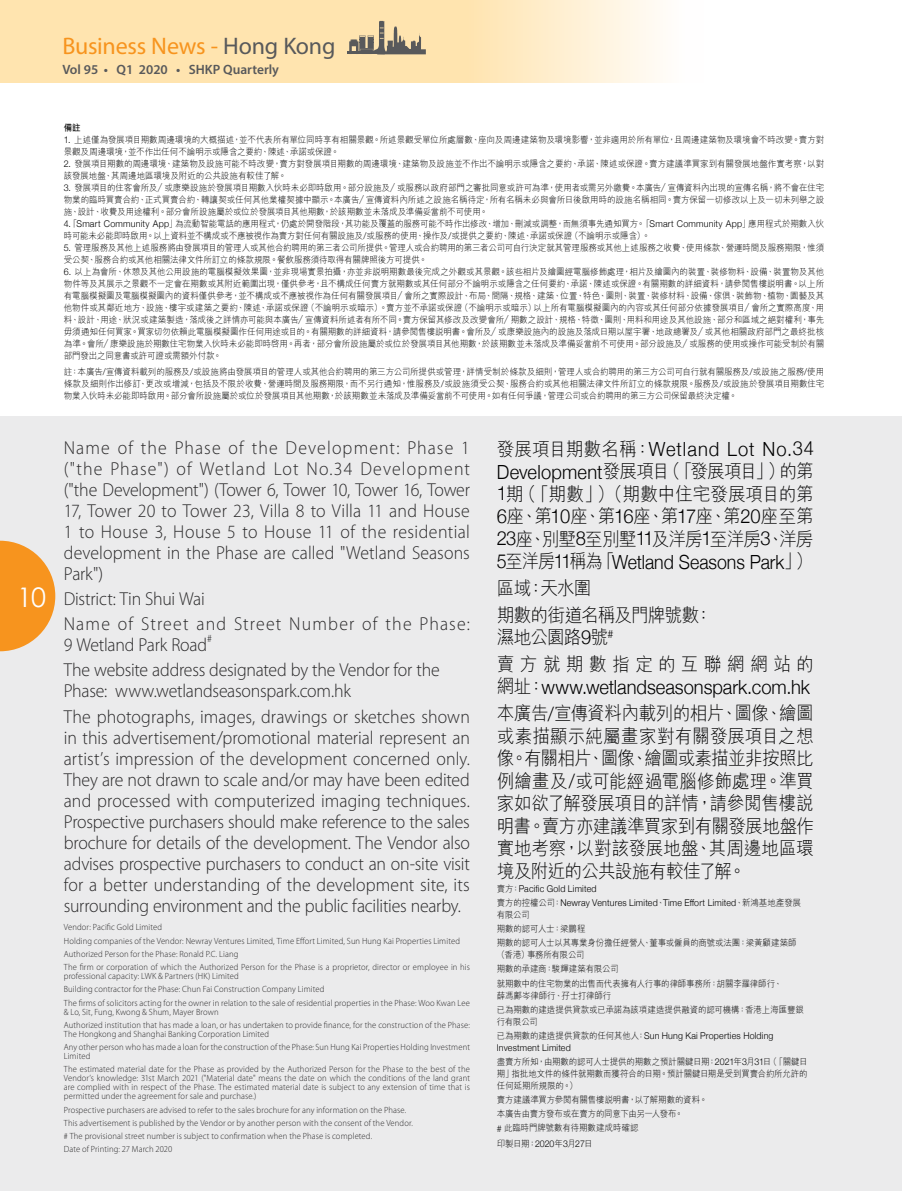
<style>
.page{position:relative;width:902px;height:1191px;background:#fff}
.page>*{position:absolute;margin:0;border:0;box-sizing:border-box;transform-origin:0 0}
.t1{font:27px "Century Gothic";color:#fff}
.t2{font:24px "Myriad Pro";letter-spacing:-.01em;color:#f7941e}
.t3{font:300 19.5px "Helvetica Neue";color:#000;scale:.94 1}
.t4{font:300 19.5px "Helvetica Neue";color:#000;scale:.91 1}
.t5{font:300 19.5px "Helvetica Neue";letter-spacing:.05em;color:#000;scale:.94 1}
.t6{font:300 18.75px/21px "Myriad Pro";letter-spacing:-.01em;color:#292829;text-align:justify;scale:.95 1}
.t7{font:300 18.75px/22.5px "M Hei HK";letter-spacing:-.03em;color:#000;text-align:justify;scale:.94 1}
.t8{font:300 18.75px/25.2px "Myriad Pro";letter-spacing:.06em;color:#292829;scale:.95 1}
.t9{font:300 18.75px/26.7px "M Hei HK";letter-spacing:.305em;color:#000;scale:.94 1}
.t10{font:600 13.5px "Myriad Pro";color:#58595b}
.t11{font:300 10.95px "Myriad Pro";color:#292829;scale:.95 1}
.t12{font:300 9.3px/14.1px "Helvetica Neue";letter-spacing:.025em;color:#000;scale:.94 1}
.t13{font:300 9px/12px "M Hei HK";letter-spacing:-.015em;color:#000;scale:.95 1}
.t14{font:300 9px/13.2px "Myriad Pro";letter-spacing:.015em;color:#292829;scale:.95 1}
.t15{font:300 9px/14.1px "M Hei HK";letter-spacing:-.015em;color:#000;scale:.94 1}
.t16{font:700 9px "M Hei HK";color:#000;scale:.94 1}
.s1{color:#58595b}
.s2{font-family:"Helvetica Neue";font-size:9.3px}
.s3{font-family:"M Hei HK";font-size:18.75px}
.s4{font-family:"Helvetica Neue";font-size:19.5px}
.s5{font-family:"M Hei HK";font-size:9px}
</style>
<div class="page">
<div style="left:0;top:416px;width:901px;height:775px;background:#ebebec"></div>
<svg style="left:0;top:0;width:660px;height:83px;background:#fee7b9"></svg>
<svg style="left:0;top:541px;width:55px;height:110px"></svg>
<hr style="left:347px;top:52px;width:37px;height:2px;background:#58595b">
<svg style="left:349px;top:21px;width:77px;height:33px;background:#bbab8d"></svg>
<h2 class="t2" style="left:62px;top:31px;width:274px">Business News - <span class="s1">Hong Kong</span></h2>
<h3 class="t10" style="left:62px;top:61px;width:218px">Vol 95 • Q1 2020 • SHKP Quarterly</h3>
<h1 class="t1" style="left:17px;top:581px;width:30px">10</h1>
<p class="t16" style="left:64px;top:121px;width:19px">備註</p>
<p class="t13" style="left:64px;top:133px;width:802px"><span class="s2">1.</span> 上述僅為發展項目期數周邊環境的大概描述，並不代表所有單位同時享有相關景觀。所述景觀受單位所處層數、座向及周邊建築物及環境影響，並非適用於所有單位，且周邊建築物及環境會不時改變。賣方對景觀及周邊環境，並不作出任何不論明示或隱含之要約、陳述、承諾或保證。</p>
<p class="t13" style="left:64px;top:157px;width:802px"><span class="s2">2.</span> 發展項目期數的周邊環境、建築物及設施可能不時改變，賣方對發展項目期數的周邊環境、建築物及設施並不作出不論明示或隱含之要約、承諾、陳述或保證。賣方建議準買家到有關發展地盤作實考察，以對該發展地盤、其周邊地區環境及附近的公共設施有較佳了解。</p>
<p class="t13" style="left:64px;top:181px;width:802px"><span class="s2">3.</span> 發展項目的住客會所及／或康樂設施於發展項目期數入伙時未必即時啟用。部分設施及／或服務以政府部門之審批同意或許可為準，使用者或需另外繳費。本廣告／宣傳資料內出現的宣傳名稱，將不會在住宅物業的臨時買賣合約、正式買賣合約、轉讓契或任何其他業權契據中顯示。本廣告／宣傳資料內所述之設施名稱待定，所有名稱未必與會所日後啟用時的設施名稱相同。賣方保留一切修改以上及一切未列舉之設施、設計、收費及用途權利。部分會所設施屬於或位於發展項目其他期數，於該期數並未落成及準備妥當前不可使用。<br><span class="s2">4.</span>「<span class="s2">Smart Community App</span>」為流動智能電話的應用程式，仍處於開發階段，其功能及覆蓋的服務可能不時作出修改、增加、刪減或調整，而無須事先通知買方。「<span class="s2">Smart Community App</span>」應用程式於期數入伙時可能未必能即時啟用。以上資料並不構成或不應被視作為賣方對任何有關設施及<span class="s2">/</span>或服務的使用、操作及<span class="s2">/</span>或提供之要約、陳述、承諾或保證（不論明示或隱含）。</p>
<p class="t13" style="left:64px;top:241px;width:802px"><span class="s2">5.</span> 管理服務及其他上述服務將由發展項目的管理人或其他合約聘用的第三者公司所提供。管理人或合約聘用的第三者公司可自行決定就其管理服務或其他上述服務之收費、使用條款、營運時間及服務期限，惟須受公契、服務合約或其他相關法律文件所訂立的條款規限。餐飲服務須待取得有關牌照後方可提供。</p>
<p class="t13" style="left:64px;top:265px;width:802px;text-align:justify"><span class="s2">6.</span> 以上為會所、休憩及其他公用設施的電腦模擬效果圖，並非現場實景拍攝，亦並非說明期數最後完成之外觀或其景觀。該些相片及繪圖經電腦修飾處理，相片及繪圖內的裝置、裝修物料、設備、裝置物及其他物件等及其展示之景觀不一定會在期數或其附近範圍出現，僅供參考，且不構成任何賣方就期數或其任何部分不論明示或隱含之任何要約、承諾、陳述或保證。有關期數的詳細資料，請參閱售樓說明書。以上所有電腦模擬圖及電腦模擬圖內的資料僅供參考，並不構成或不應被視作為任何有關發展項目／會所之實際設計、布局、間隔、規格、建築、位置、特色、圖則、裝置、裝修材料、設備、傢俱、裝飾物、植物、園藝及其他物件或其鄰近地方、設施、樓宇或建築之要約、陳述、承諾或保證（不論明示或暗示）。賣方並不承諾或保證（不論明示或暗示）以上所有電腦模擬圖內的內容或其任何部分依據發展項目／會所之實際高度、用料、設計、用途、狀況或建築製造，落成後之詳情亦可能與本廣告／宣傳資料所述者有所不同。賣方保留其修改及改變會所／期數之設計、規格、特徵、圖則、用料和用途及其他設施、部分和區域之絕對權利，事先毋須通知任何買家。買家切勿依賴此電腦模擬圖作任何用途或目的。有關期數的詳細資料，請參閱售樓說明書。會所及／或康樂設施內的設施及落成日期以屋宇署、地政總署及／或其他相關政府部門之最終批核為準。會所／康樂設施於期數住宅物業入伙時未必能即時啓用。再者，部分會所設施屬於或位於發展項目其他期數，於該期數並未落成及準備妥當前不可使用。部分設施及／或服務的使用或操作可能受制於有關部門發出之同意書或許可證或需額外付款。</p>
<p class="t13" style="left:64px;top:366px;width:802px;text-align:justify">註：本廣告<span class="s2">/</span>宣傳資料載列的服務及<span class="s2">/</span>或設施將由發展項目的管理人或其他合約聘用的第三方公司所提供或管理，詳情受制於條款及細則，管理人或合約聘用的第三方公司可自行就有關服務及<span class="s2">/</span>或設施之服務<span class="s2">/</span>使用條款及細則作出修訂、更改或增減，包括及不限於收費、營運時間及服務期限，而不另行通知，惟服務及<span class="s2">/</span>或設施須受公契、服務合約或其他相關法律文件所訂立的條款規限。服務及<span class="s2">/</span>或設施於發展項目期數住宅物業入伙時未必能即時啟用。部分會所設施屬於或位於發展項目其他期數，於該期數並未落成及準備妥當前不可使用。如有任何爭議，管理公司或合約聘用的第三方公司保留最終決定權。</p>
<p class="t6" style="left:64px;top:436px;width:429px">Name of the Phase of the Development: Phase 1 ("the Phase") of Wetland Lot No.34 Development ("the Development") (Tower 6, Tower 10, Tower 16, Tower 17, Tower 20 to Tower 23, Villa 8 to Villa 11 and House 1 to House 3, House 5 to House 11 of the residential development in the Phase are called "Wetland Seasons Park")</p>
<h3 class="t8" style="left:64px;top:586px;width:429px">District: Tin Shui Wai<br>Name of Street and Street Number of the Phase:</h3>
<h3 class="t6" style="left:64px;top:634px;width:152px">9 Wetland Park Road</h3>
<p class="t11" style="left:207px;top:632px;width:7px">#</p>
<h3 class="t6" style="left:64px;top:659px;width:397px">The website address designated by the Vendor for the<br>Phase: www.wetlandseasonspark.com.hk</h3>
<p class="t6" style="left:64px;top:705px;width:429px">The photographs, images, drawings or sketches shown in this advertisement/promotional material represent an artist’s impression of the development concerned only.<br>They are not drawn to scale and/or may have been edited and processed with computerized imaging techniques.<br>Prospective purchasers should make reference to the sales brochure for details of the development. The Vendor also advises prospective purchasers to conduct an on-site visit for a better understanding of the development site, its surrounding environment and the public facilities nearby.</p>
<p class="t14" style="left:64px;top:920px;width:429px">Vendor: Pacific Gold Limited<br>Holding companies of the Vendor: Newray Ventures Limited, Time Effort Limited, Sun Hung Kai Properties Limited Authorized Person for the Phase: Ronald P.C. Liang<br>The firm or corporation of which the Authorized Person for the Phase is a proprietor, director or employee in his</p>
<p class="t14" style="left:64px;top:969px;width:429px">professional capacity: LWK &amp; Partners (HK) Limited<br>Building contractor for the Phase: Chun Fai Construction Company Limited<br>The firms of solicitors acting for the owner in relation to the sale of residential properties in the Phase: Woo Kwan Lee</p>
<p class="t14" style="left:64px;top:1005px;width:429px">&amp; Lo, Sit, Fung, Kwong &amp; Shum, Mayer Brown<br>Authorized institution that has made a loan, or has undertaken to provide finance, for the construction of the Phase:</p>
<p class="t14" style="left:64px;top:1027px;width:429px">The Hongkong and Shanghai Banking Corporation Limited<br>Any other person who has made a loan for the construction of the Phase: Sun Hung Kai Properties Holding Investment</p>
<p class="t14" style="left:64px;top:1049px;width:429px">Limited<br>The estimated material date for the Phase as provided by the Authorized Person for the Phase to the best of the</p>
<p class="t14" style="left:64px;top:1073px;width:429px;line-height:9px;text-align:justify">Vendor’s knowledge: 31st March 2021 ("Material date" means the date on which the conditions of the land grant are complied with in respect of the Phase. The estimated material date is subject to any extension of time that is permitted under the agreement for sale and purchase.)</p>
<p class="t14" style="left:64px;top:1102px;width:369px">Prospective purchasers are advised to refer to the sales brochure for any information on the Phase.<br>This advertisement is published by the Vendor or by another person with the consent of the Vendor. # The provisional street number is subject to confirmation when the Phase is completed.<br>Date of Printing: 27 March 2020</p>
<h3 class="t5" style="left:497px;top:433px;width:339px"><span class="s3">發展項目期數名稱：</span>Wetland Lot No.34</h3>
<h3 class="t7" style="left:496px;top:459px;width:339px"><span class="s4">Development</span>發展項目（「發展項目」）的第<span class="s4">1</span>期（「期數」）（期數中住宅發展項目的第<span class="s4">6</span>座、第<span class="s4">10</span>座、第<span class="s4">16</span>座、第<span class="s4">17</span>座、第<span class="s4">20</span>座至第<span class="s4">23</span>座、別墅<span class="s4">8</span>至別墅<span class="s4">11</span>及洋房<span class="s4">1</span>至洋房<span class="s4">3</span>、洋房</h3>
<h3 class="t4" style="left:496px;top:546px;width:348px">5<span class="s3">至洋房</span>11<span class="s3">稱為「</span>Wetland Seasons Park<span class="s3">」）</span></h3>
<h3 class="t7" style="left:497px;top:574px;width:231px;line-height:26.7px">區域：天水圍<br>期數的街道名稱及門牌號數：</h3>
<h3 class="t9" style="left:497px;top:623px;width:339px">濕地公園路<span class="s4">9</span>號<sup>#<br></sup>賣方就期數指定的互聯網網站的</h3>
<h3 class="t3" style="left:497px;top:671px;width:334px"><span class="s3">網址：</span>www.wetlandseasonspark.com.hk</h3>
<h3 class="t7" style="left:497px;top:701px;width:339px">本廣告<span class="s4">/</span>宣傳資料內載列的相片、圖像、繪圖或素描顯示純屬畫家對有關發展項目之想像。有關相片、圖像、繪圖或素描並非按照比例繪畫及<span class="s4">/</span>或可能經過電腦修飾處理。準買家如欲了解發展項目的詳情，請參閱售樓說明書。賣方亦建議準買家到有關發展地盤作實地考察，以對該發展地盤、其周邊地區環境及附近的公共設施有較佳了解。</h3>
<p class="t12" style="left:497px;top:881px;width:325px"><span class="s5">賣方：</span>Pacific Gold Limited<br><span class="s5">賣方的控權公司：</span>Newray Ventures Limited<span class="s5">、</span>Time Effort Limited<span class="s5">、新鴻基地產發展</span></p>
<p class="t15" style="left:497px;top:907px;width:320px">有限公司<br>期數的認可人士：梁鵬程<br>期數的認可人士以其專業身份擔任經營人、董事或僱員的商號或法團：梁黃顧建築師</p>
<p class="t15" style="left:497px;top:947px;width:305px">（香港）事務所有限公司<br>期數的承建商：駿輝建築有限公司<br>就期數中的住宅物業的出售而代表擁有人行事的律師事務所：胡關李羅律師行、</p>
<p class="t15" style="left:497px;top:988px;width:328px">薛馮鄺岑律師行、孖士打律師行<br>已為期數的建造提供貸款或已承諾為該項建造提供融資的認可機構：香港上海匯豐銀</p>
<p class="t15" style="left:497px;top:1014px;width:45px">行有限公司</p>
<p class="t12" style="left:497px;top:1029px;width:296px;line-height:12px"><span class="s5">已為期數的建造提供貸款的任何其他人：</span>Sun Hung Kai Properties Holding<br>Investment Limited</p>
<p class="t15" style="left:497px;top:1055px;width:332px;line-height:12px;text-align:justify">盡賣方所知，由期數的認可人士提供的期數之預計關鍵日期：<span class="s2">2021</span>年<span class="s2">3</span>月<span class="s2">31</span>日（「關鍵日期」指批地文件的條件就期數而獲符合的日期。預計關鍵日期是受到買賣合約所允許的任何延期所規限的。）</p>
<p class="t15" style="left:497px;top:1092px;width:225px">賣方建議準買方參閱有關售樓說明書，以了解期數的資料。本廣告由賣方發布或在賣方的同意下由另一人發布。<br><span class="s2">#</span> 此臨時門牌號數有待期數建成時確認</p>
<p class="t15" style="left:497px;top:1136px;width:103px">印製日期：<span class="s2">2020</span>年<span class="s2">3</span>月<span class="s2">27</span>日</p>
</div>
